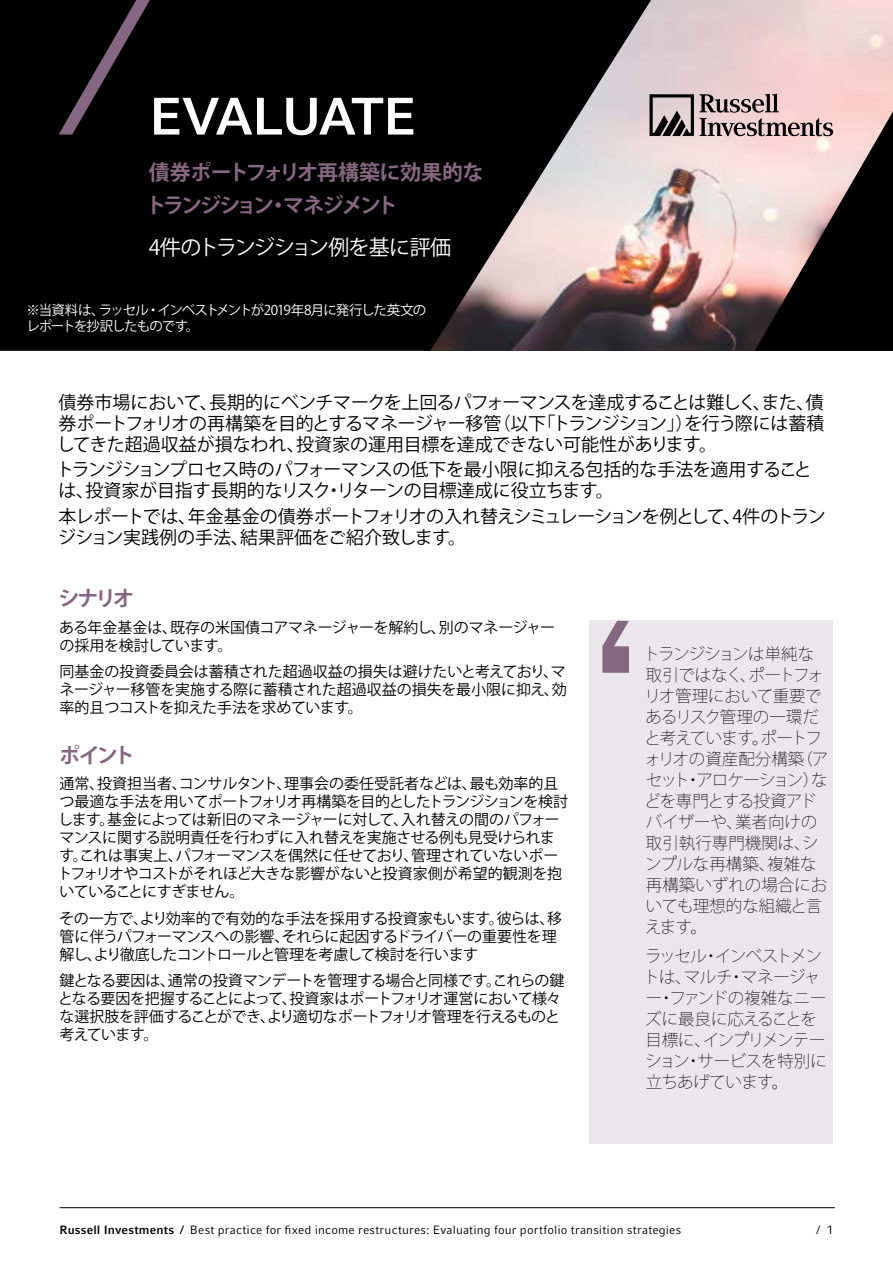
<style>
.page{position:relative;width:893px;height:1263px;background:#fff}
.page>*{position:absolute;margin:0;border:0;box-sizing:border-box;transform-origin:0 0}
.t1{font:700 52.5px "Compatil Fact LT Pro";letter-spacing:-.05em;color:#fff}
.t2{font:700 21px/33px "Koz Go Pro";letter-spacing:-.09em;color:#866781}
.t3{font:21px "Koz Go Pro";letter-spacing:-.04em;color:#fff}
.t4{font:18px/21px "Koz Go Pro";letter-spacing:-.02em;color:#000}
.t5{font:200 16.5px/21px "Koz Go Pr 6 N";letter-spacing:-.03em;color:#000}
.t6{font:15px/18px "Koz Go Pro";letter-spacing:-.02em;color:#000}
.t7{font:15px/18px "Koz Go Pro";letter-spacing:-.04em;color:#000}
.t8{font:13.5px/16.2px "Koz Go Pr 6 N";letter-spacing:-.075em;color:#fff}
.t9{font:12px "Compatil Fact LT Pro";letter-spacing:.015em;color:#000}
.s1{font-weight:700}
</style>
<div class="page">
<svg style="left:0;top:0;width:651px;height:351px;background:#1f1d1d"></svg>
<svg style="left:59px;top:0;width:91px;height:135px;background:#130f13"></svg>
<img style="left:649px;top:94px;width:244px;height:257px">
<hr style="left:60px;top:1207px;width:775px;height:1px;background:#000">
<div style="left:590px;top:621px;width:243px;height:523px;background:#ebe6ea"></div>
<svg style="left:602px;top:621px;width:27px;height:52px"></svg>
<h1 class="t1" style="left:149px;top:85px;width:269px">EVALUATE</h1>
<h2 class="t2" style="left:145px;top:157px;width:340px">債券ポートフォリオ再構築に効果的なトランジション・マネジメント</h2>
<h2 class="t3" style="left:149px;top:234px;width:304px">4件のトランジション例を基に評価</h2>
<p class="t8" style="left:27px;top:302px;width:401px">※当資料は、ラッセル・インベストメントが2019年8月に発行した英文のレポートを抄訳したものです。</p>
<p class="t4" style="left:57px;top:392px;width:769px;text-align:justify">債券市場において、長期的にベンチマークを上回るパフォーマンスを達成することは難しく、また、債券ポートフォリオの再構築を目的とするマネージャー移管（以下「トランジション」）を行う際には蓄積してきた超過収益が損なわれ、投資家の運用目標を達成できない可能性があります。</p>
<p class="t4" style="left:56px;top:460px;width:757px">トランジションプロセス時のパフォーマンスの低下を最小限に抑える包括的な手法を適用することは、投資家が目指す長期的なリスク・リターンの目標達成に役立ちます。</p>
<p class="t4" style="left:58px;top:506px;width:769px">本レポートでは、年金基金の債券ポートフォリオの入れ替えシミュレーションを例として、4件のトランジション実践例の手法、結果評価をご紹介致します。</p>
<h2 class="t2" style="left:58px;top:583px;width:77px">シナリオ</h2>
<p class="t6" style="left:59px;top:619px;width:497px">ある年金基金は、既存の米国債コアマネージャーを解約し、別のマネージャーの採用を検討しています。</p>
<p class="t6" style="left:59px;top:663px;width:509px;text-align:justify">同基金の投資委員会は蓄積された超過収益の損失は避けたいと考えており、マネージャー移管を実施する際に蓄積された超過収益の損失を最小限に抑え、効率的且つコストを抑えた手法を求めています。</p>
<h2 class="t2" style="left:59px;top:740px;width:77px">ポイント</h2>
<p class="t6" style="left:57px;top:775px;width:512px">通常、投資担当者、コンサルタント、理事会の委任受託者などは、最も効率的且つ最適な手法を用いてポートフォリオ再構築を目的としたトランジションを検討します。基金によっては新旧のマネージャーに対して、入れ替えの間のパフォーマンスに関する説明責任を行わずに入れ替えを実施させる例も見受けられます。これは事実上、パフォーマンスを偶然に任せており、管理されていないポートフォリオやコストがそれほど大きな影響がないと投資家側が希望的観測を抱いていることにすぎません。</p>
<p class="t6" style="left:59px;top:910px;width:504px">その一方で、より効率的で有効的な手法を採用する投資家もいます。彼らは、移管に伴うパフォーマンスへの影響、それらに起因するドライバーの重要性を理解し、より徹底したコントロールと管理を考慮して検討を行います</p>
<p class="t7" style="left:58px;top:972px;width:508px">鍵となる要因は、通常の投資マンデートを管理する場合と同様です。これらの鍵となる要因を把握することによって、投資家はポートフォリオ運営において様々な選択肢を評価することができ、より適切なポートフォリオ管理を行えるものと考えています。</p>
<p class="t5" style="left:644px;top:643px;width:186px">トランジションは単純な取引ではなく、ポートフォリオ管理において重要であるリスク管理の一環だと考えています。ポートフォリオの資産配分構築（アセット・アロケーション）などを専門とする投資アドバイザーや、業者向けの取引執行専門機関は、シンプルな再構築、複雑な再構築いずれの場合においても理想的な組織と言えます。</p>
<p class="t5" style="left:644px;top:946px;width:185px">ラッセル・インベストメントは、マルチ・マネージャー・ファンドの複雑なニーズに最良に応えることを目標に、インプリメンテーション・サービスを特別に立ちあげています。</p>
<p class="t9" style="left:60px;top:1222px;width:623px"><span class="s1">Russell Investments /</span> Best practice for fixed income restructures: Evaluating four portfolio transition strategies</p>
<p class="t9" style="left:817px;top:1222px;width:19px">/ 1</p>
</div>
